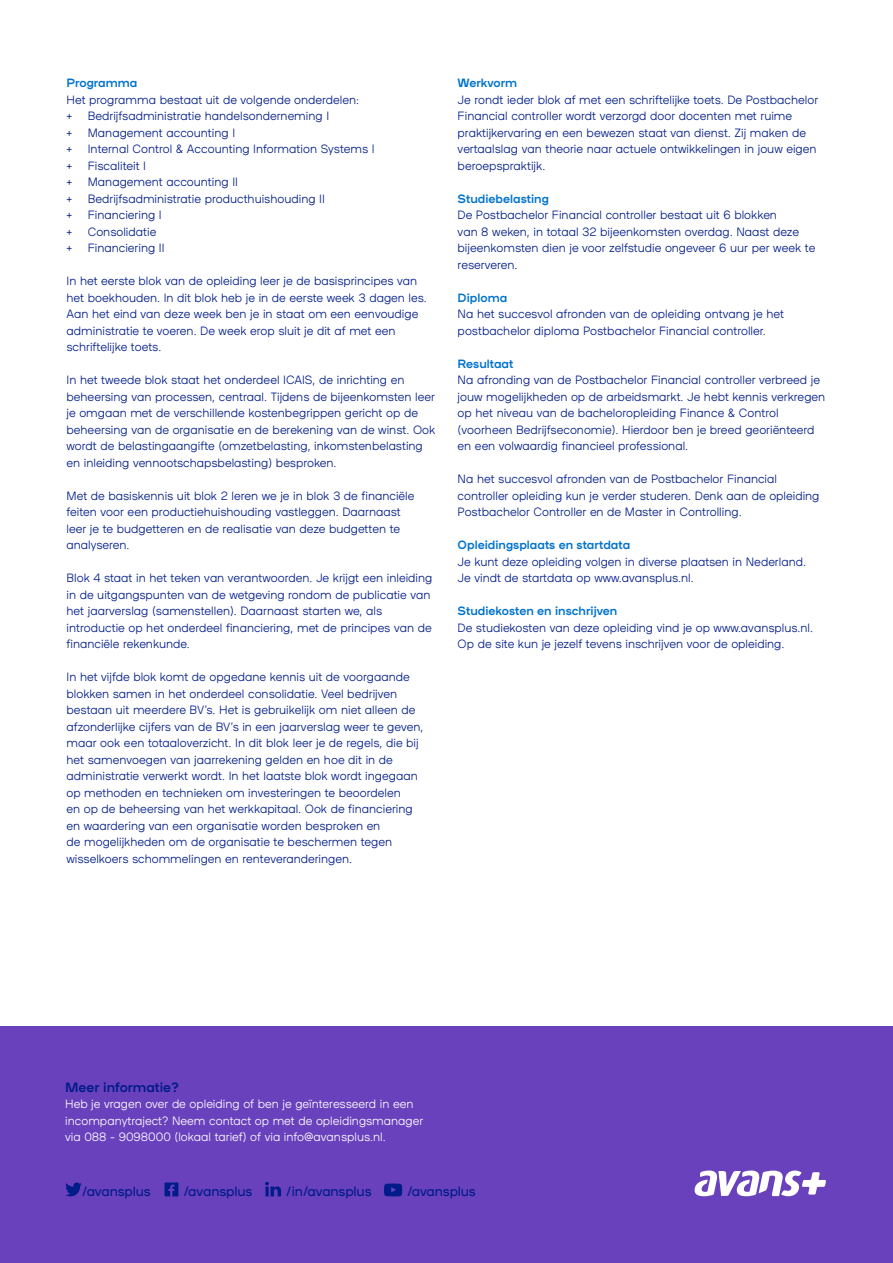
<style>
.page{position:relative;width:893px;height:1263px;background:#fff}
.page>*{position:absolute;margin:0;border:0;box-sizing:border-box;transform-origin:0 0}
.t1{font:13.5px "Plaax 6 Ney 36 Regular";letter-spacing:-.01em;color:#001c88}
.t2{font:13.5px "Plaax 6 Ney 46 Bold";color:#001c88}
.Platte_tekst{font:12px/16.5px "Plaax 6 Ney 26 Light";color:#001c88}
.t3{font:12px/16.5px "Plaax 6 Ney 26 Light";color:#fff}
.Kopje_lichtblauw{font:12px "Plaax 6 Ney 46 Bold";color:#0073ce}
</style>
<div class="page">
<div style="left:0;top:1027px;width:893px;height:236px;background:#6a41bd"></div>
<svg style="left:66px;top:1182px;width:16px;height:14px"></svg>
<svg style="left:165px;top:1182px;width:13px;height:14px"></svg>
<svg style="left:265px;top:1182px;width:16px;height:14px"></svg>
<svg style="left:384px;top:1183px;width:18px;height:13px"></svg>
<svg style="left:695px;top:1170px;width:131px;height:26px"></svg>
<p class="Kopje_lichtblauw" style="left:67px;top:74px;width:72px">Programma</p>
<p class="Platte_tekst" style="left:67px;top:91px;width:294px">Het programma bestaat uit de volgende onderdelen:</p>
<p class="Platte_tekst" style="left:67px;top:107px;width:7px">+</p>
<p class="Platte_tekst" style="left:88px;top:107px;width:243px">Bedrijfsadministratie handelsonderneming I</p>
<p class="Platte_tekst" style="left:67px;top:124px;width:7px">+</p>
<p class="Platte_tekst" style="left:88px;top:124px;width:149px">Management accounting I</p>
<p class="Platte_tekst" style="left:67px;top:140px;width:7px">+</p>
<p class="Platte_tekst" style="left:88px;top:140px;width:288px">Internal Control &amp; Accounting Information Systems I</p>
<p class="Platte_tekst" style="left:67px;top:157px;width:7px">+</p>
<p class="Platte_tekst" style="left:88px;top:157px;width:60px">Fiscaliteit I</p>
<p class="Platte_tekst" style="left:67px;top:173px;width:7px">+</p>
<p class="Platte_tekst" style="left:88px;top:173px;width:152px">Management accounting II</p>
<p class="Platte_tekst" style="left:67px;top:190px;width:7px">+</p>
<p class="Platte_tekst" style="left:88px;top:190px;width:239px">Bedrijfsadministratie producthuishouding II</p>
<p class="Platte_tekst" style="left:67px;top:206px;width:7px">+</p>
<p class="Platte_tekst" style="left:88px;top:206px;width:75px">Financiering I</p>
<p class="Platte_tekst" style="left:67px;top:223px;width:7px">+</p>
<p class="Platte_tekst" style="left:88px;top:223px;width:70px">Consolidatie</p>
<p class="Platte_tekst" style="left:67px;top:239px;width:7px">+</p>
<p class="Platte_tekst" style="left:88px;top:239px;width:78px">Financiering II</p>
<p class="Platte_tekst" style="left:67px;top:272px;width:362px">In het eerste blok van de opleiding leer je de basisprincipes van het boekhouden. In dit blok heb je in de eerste week 3 dagen les.<br>Aan het eind van deze week ben je in staat om een eenvoudige</p>
<p class="Platte_tekst" style="left:67px;top:322px;width:331px">administratie te voeren. De week erop sluit je dit af met een schriftelijke toets.</p>
<p class="Platte_tekst" style="left:67px;top:371px;width:370px">In het tweede blok staat het onderdeel ICAIS, de inrichting en beheersing van processen, centraal. Tijdens de bijeenkomsten leer je omgaan met de verschillende kostenbegrippen gericht op de</p>
<p class="Platte_tekst" style="left:67px;top:421px;width:370px">beheersing van de organisatie en de berekening van de winst. Ook wordt de belastingaangifte (omzetbelasting, inkomstenbelasting en inleiding vennootschapsbelasting) besproken.</p>
<p class="Platte_tekst" style="left:67px;top:487px;width:349px">Met de basiskennis uit blok 2 leren we je in blok 3 de financiële feiten voor een productiehuishouding vastleggen. Daarnaast leer je te budgetteren en de realisatie van deze budgetten te analyseren.</p>
<p class="Platte_tekst" style="left:67px;top:569px;width:367px">Blok 4 staat in het teken van verantwoorden. Je krijgt een inleiding in de uitgangspunten van de wetgeving rondom de publicatie van het jaarverslag (samenstellen). Daarnaast starten we, als</p>
<p class="Platte_tekst" style="left:67px;top:619px;width:367px">introductie op het onderdeel financiering, met de principes van de financiële rekenkunde.</p>
<p class="Platte_tekst" style="left:67px;top:668px;width:350px">In het vijfde blok komt de opgedane kennis uit de voorgaande blokken samen in het onderdeel consolidatie. Veel bedrijven bestaan uit meerdere BV’s. Het is gebruikelijk om niet alleen de</p>
<p class="Platte_tekst" style="left:67px;top:718px;width:358px">afzonderlijke cijfers van de BV’s in een jaarverslag weer te geven, maar ook een totaaloverzicht. In dit blok leer je de regels, die bij het samenvoegen van jaarrekening gelden en hoe dit in de</p>
<p class="Platte_tekst" style="left:67px;top:767px;width:353px">administratie verwerkt wordt. In het laatste blok wordt ingegaan op methoden en technieken om investeringen te beoordelen<br>en op de beheersing van het werkkapitaal. Ook de financiering en waardering van een organisatie worden besproken en<br>de mogelijkheden om de organisatie te beschermen tegen wisselkoers schommelingen en renteveranderingen.</p>
<p class="Kopje_lichtblauw" style="left:458px;top:74px;width:61px">Werkvorm</p>
<p class="Platte_tekst" style="left:458px;top:91px;width:362px">Je rondt ieder blok af met een schriftelijke toets. De Postbachelor Financial controller wordt verzorgd door docenten met ruime praktijkervaring en een bewezen staat van dienst. Zij maken de vertaalslag van theorie naar actuele ontwikkelingen in jouw eigen beroepspraktijk.</p>
<p class="Kopje_lichtblauw" style="left:458px;top:190px;width:93px">Studiebelasting</p>
<p class="Platte_tekst" style="left:458px;top:206px;width:359px">De Postbachelor Financial controller bestaat uit 6 blokken<br>van 8 weken, in totaal 32 bijeenkomsten overdag. Naast deze bijeenkomsten dien je voor zelfstudie ongeveer 6 uur per week te reserveren.</p>
<p class="Kopje_lichtblauw" style="left:458px;top:289px;width:51px">Diploma</p>
<p class="Platte_tekst" style="left:458px;top:305px;width:328px">Na het succesvol afronden van de opleiding ontvang je het postbachelor diploma Postbachelor Financial controller.</p>
<p class="Kopje_lichtblauw" style="left:458px;top:355px;width:57px">Resultaat</p>
<p class="Platte_tekst" style="left:458px;top:371px;width:369px">Na afronding van de Postbachelor Financial controller verbreed je jouw mogelijkheden op de arbeidsmarkt. Je hebt kennis verkregen op het niveau van de bacheloropleiding Finance &amp; Control (voorheen Bedrijfseconomie). Hierdoor ben je breed georiënteerd en een volwaardig financieel professional.</p>
<p class="Platte_tekst" style="left:458px;top:470px;width:363px">Na het succesvol afronden van de Postbachelor Financial controller opleiding kun je verder studeren. Denk aan de opleiding<br>Postbachelor Controller en de Master in Controlling.</p>
<p class="Kopje_lichtblauw" style="left:458px;top:536px;width:174px">Opleidingsplaats en startdata</p>
<p class="Platte_tekst" style="left:458px;top:553px;width:350px">Je kunt deze opleiding volgen in diverse plaatsen in Nederland.</p>
<p class="Platte_tekst" style="left:458px;top:569px;width:238px">Je vindt de startdata op www.avansplus.nl.</p>
<p class="Kopje_lichtblauw" style="left:458px;top:602px;width:161px">Studiekosten en inschrijven</p>
<p class="Platte_tekst" style="left:458px;top:619px;width:357px">De studiekosten van deze opleiding vind je op www.avansplus.nl.<br>Op de site kun je jezelf tevens inschrijven voor de opleiding.</p>
<p class="t2" style="left:65px;top:1077px;width:115px">Meer informatie?</p>
<p class="t3" style="left:65px;top:1095px;width:360px">Heb je vragen over de opleiding of ben je geïnteresseerd in een incompanytraject? Neem contact op met de opleidingsmanager via 088 – 9098000 (lokaal tarief) of via info@avansplus.nl.</p>
<p class="t1" style="left:82px;top:1183px;width:70px">/avansplus</p>
<p class="t1" style="left:184px;top:1183px;width:70px">/avansplus</p>
<p class="t1" style="left:286px;top:1183px;width:87px">/in/avansplus</p>
<p class="t1" style="left:407px;top:1183px;width:70px">/avansplus</p>
</div>
